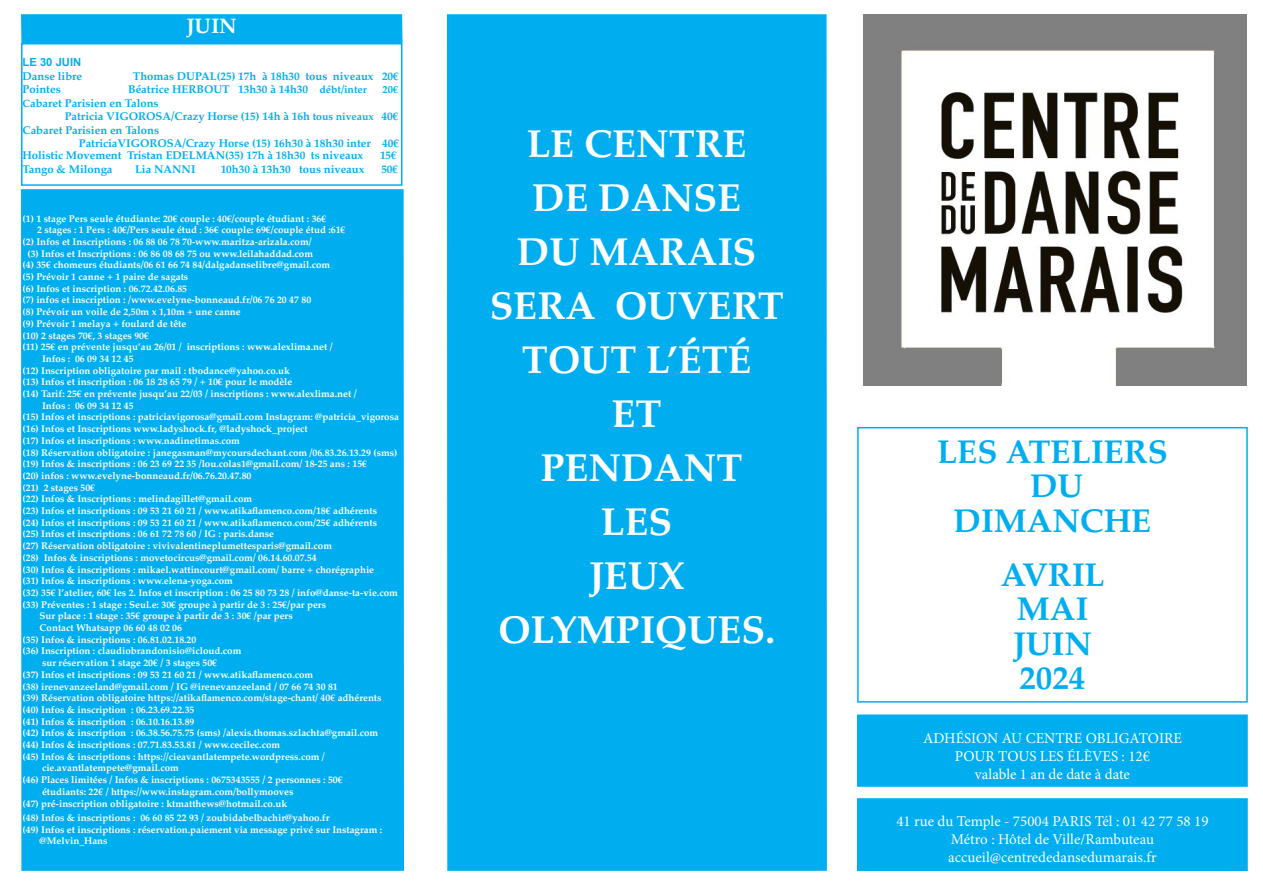
<style>
.page{position:relative;width:1263px;height:893px;background:#fff}
.page>*{position:absolute;margin:0;border:0;box-sizing:border-box;transform-origin:0 0}
.t1{font:700 39px/54px "Palatino";color:#fff;text-align:center}
.t2{font:700 33px/34.5px "Palatino";color:#00aeef;text-align:center}
.t3{font:700 21px "Palatino";color:#fff}
.t4{font:15px/18px "Minion Pro";color:#fff;text-align:center}
.t5{font:700 11.25px "Palatino";color:#00aeef}
.t6{font:700 11.25px "Arial";color:#00aeef}
.t7{font:700 10.5px "Palatino";color:#00aeef}
.t8{font:700 9.75px "Palatino";color:#fff}
.s1{font-size:10.5px}
.s2{font-size:11.25px;color:#00aeef}
</style>
<div class="page">
<div style="left:857px;top:427px;width:391px;height:276px;border:2px solid #00aeef"></div>
<div style="left:858px;top:715px;width:389px;height:71px;background:#00aeef"></div>
<div style="left:857px;top:714px;width:391px;height:73px;border:2px solid #00aeef"></div>
<div style="left:858px;top:799px;width:389px;height:71px;background:#00aeef"></div>
<div style="left:857px;top:798px;width:391px;height:73px;border:2px solid #00aeef"></div>
<div style="left:22px;top:190px;width:381px;height:680px;background:#00aeef"></div>
<div style="left:21px;top:189px;width:383px;height:682px;border:2px solid #00aeef"></div>
<div style="left:448px;top:16px;width:377px;height:853px;background:#00aeef"></div>
<div style="left:447px;top:14px;width:380px;height:857px;border:3px solid #00aeef"></div>
<div style="left:22px;top:15px;width:380px;height:27px;background:#00aeef"></div>
<div style="left:21px;top:14px;width:381px;height:29px;border:2px solid #00aeef"></div>
<div style="left:21px;top:43px;width:381px;height:143px;border:2px solid #00aeef"></div>
<img style="left:864px;top:14px;width:382px;height:372px">
<h3 class="t3" style="left:186px;top:17px;width:52px">JUIN</h3>
<p class="t6" style="left:23px;top:56px;width:60px">LE 30 JUIN</p>
<p class="t5" style="left:23px;top:71px;width:61px">Danse libre</p>
<p class="t5" style="left:133px;top:71px;width:268px">Thomas DUPAL(25) 17h à 18h30 tous niveaux 20€</p>
<p class="t5" style="left:23px;top:84px;width:40px">Pointes</p>
<p class="t5" style="left:128px;top:84px;width:240px">Béatrice HERBOUT 13h30 à 14h30 <span class="s1">débt/inter</span></p>
<p class="t7" style="left:383px;top:85px;width:17px">20€</p>
<p class="t5" style="left:23px;top:98px;width:137px"><span class="s1">C</span>abaret Parisien en Talons</p>
<p class="t5" style="left:65px;top:111px;width:335px">Patricia VIGOROSA/Crazy Horse (15) 14h à 16h <span class="s1">tous niveaux</span> 40€</p>
<p class="t5" style="left:23px;top:125px;width:138px">Cabaret Parisien en Talons</p>
<p class="t5" style="left:79px;top:138px;width:322px">PatriciaVIGOROSA/Crazy Horse (15) 16h30 à 18h30 inter 40€</p>
<p class="t5" style="left:23px;top:150px;width:342px">Holistic Movement Tristan EDELMAN(35) 17h à 18h30 ts niveaux</p>
<p class="t5" style="left:380px;top:150px;width:18px">15€</p>
<p class="t5" style="left:23px;top:164px;width:92px">Tango &amp; Milonga</p>
<p class="t5" style="left:135px;top:164px;width:62px">Lia NANNI</p>
<p class="t5" style="left:221px;top:164px;width:145px">10h30 à 13h30 tous niveaux</p>
<p class="t5" style="left:381px;top:164px;width:18px">50€</p>
<p class="t8" style="left:23px;top:214px;width:305px">(1) 1 stage Pers seule étudiante: 20€ couple : 40€/couple étudiant : 36€</p>
<p class="t8" style="left:37px;top:226px;width:310px">2 stages : 1 Pers : 40€/Pers seule étud : 36€ couple: 69€/couple étud :61€</p>
<p class="t8" style="left:23px;top:237px;width:291px">(2) Infos et Inscriptions : 06 88 06 78 70-www.maritza-arizala.com/</p>
<p class="t8" style="left:27px;top:249px;width:287px">(3) Infos et Inscriptions : 06 86 08 68 75 ou www.leilahaddad.com</p>
<p class="t8" style="left:23px;top:261px;width:309px">(4) 35€ chomeurs étudiants/06 61 66 74 84/dalgadanselibre@gmail.com</p>
<p class="t8" style="left:23px;top:272px;width:167px">(5) Prévoir 1 canne + 1 paire de sagats</p>
<p class="t8" style="left:23px;top:284px;width:166px">(6) Infos et inscription : 06.72.42.06.85</p>
<p class="t8" style="left:23px;top:296px;width:290px">(7) infos et inscription : /www.evelyne-bonneaud.fr/06 76 20 47 80</p>
<p class="t8" style="left:23px;top:308px;width:220px">(8) Prévoir un voile de 2,50m x 1,10m + une canne</p>
<p class="t8" style="left:23px;top:319px;width:165px">(9) Prévoir 1 melaya + foulard de tête</p>
<p class="t8" style="left:23px;top:331px;width:128px">(10) 2 stages 70€, 3 stages 90€</p>
<p class="t8" style="left:23px;top:343px;width:312px">(11) 25€ en prévente jusqu’au 26/01 / inscriptions : www.alexlima.net /</p>
<p class="t8" style="left:42px;top:354px;width:93px">Infos : 06 09 34 12 45</p>
<p class="t8" style="left:23px;top:366px;width:269px">(12) Inscription obligatoire par mail : tbodance@yahoo.co.uk</p>
<p class="t8" style="left:23px;top:378px;width:271px">(13) Infos et inscription : 06 18 28 65 79 / + 10€ pour le modèle</p>
<p class="t8" style="left:23px;top:389px;width:336px">(14) Tarif: 25€ en prévente jusqu’au 22/03 / inscriptions : www.alexlima.net /</p>
<p class="t8" style="left:42px;top:401px;width:93px">Infos : 06 09 34 12 45</p>
<p class="t8" style="left:23px;top:413px;width:378px">(15) Infos et inscriptions : patriciavigorosa@gmail.com Instagram: @patricia_vigorosa</p>
<p class="t8" style="left:23px;top:425px;width:287px">(16) Infos et Inscriptions www.ladyshock.fr, @ladyshock_project</p>
<p class="t8" style="left:23px;top:436px;width:219px">(17) Infos et inscriptions : www.nadinetimas.com</p>
<p class="t8" style="left:23px;top:448px;width:376px">(18) Réservation obligatoire : janegasman@mycoursdechant.com /06.83.26.13.29 (sms)</p>
<p class="t8" style="left:23px;top:460px;width:346px">(19) Infos &amp; inscriptions : 06 23 69 22 35 /lou.colas1@gmail.com/ 18-25 ans : 15€</p>
<p class="t8" style="left:23px;top:471px;width:230px">(20) infos : www.evelyne-bonneaud.fr/06.76.20.47.80</p>
<p class="t8" style="left:23px;top:483px;width:74px">(21) 2 stages 50€</p>
<p class="t8" style="left:23px;top:495px;width:231px">(22) Infos &amp; Inscriptions : melindagillet@gmail.com</p>
<p class="t8" style="left:23px;top:502px;width:356px">(23) Infos et inscriptions : 09 53 21 60 21 / www.atikaflamenco.com/18€ adhérents</p>
<p class="t8" style="left:23px;top:514px;width:356px">(24) Infos et inscriptions : 09 53 21 60 21 / www.atikaflamenco.com/25€ adhérents</p>
<p class="t8" style="left:23px;top:530px;width:253px">(25) Infos et inscriptions : 06 61 72 78 60 / IG : paris.danse</p>
<p class="t8" style="left:23px;top:542px;width:311px">(27) Réservation obligatoire : vivivalentineplumettesparis@gmail.com</p>
<p class="t8" style="left:23px;top:553px;width:296px">(28) Infos &amp; inscriptions : movetocircus@gmail.com/ 06.14.60.07.54</p>
<p class="t8" style="left:23px;top:565px;width:353px">(30) Infos &amp; inscriptions : mikael.wattincourt@gmail.com/ barre + chorégraphie</p>
<p class="t8" style="left:23px;top:577px;width:212px">(31) Infos &amp; inscriptions : www.elena-yoga.com</p>
<p class="t8" style="left:23px;top:588px;width:377px">(32) 35€ l’atelier, 60€ les 2. Infos et inscription : 06 25 80 73 28 / info@danse-ta-vie.com</p>
<p class="t8" style="left:23px;top:600px;width:305px">(33) Préventes : 1 stage : Seul.e: 30€ groupe à partir de 3 : 25€/par pers</p>
<p class="t8" style="left:40px;top:612px;width:255px">Sur place : 1 stage : 35€ groupe à partir de 3 : 30€ /par pers</p>
<p class="t8" style="left:40px;top:623px;width:144px">Contact Whatsapp 06 60 48 02 06</p>
<p class="t8" style="left:23px;top:635px;width:175px">(35) Infos &amp; inscriptions : 06.81.02.18.20</p>
<p class="t8" style="left:23px;top:647px;width:220px">(36) Inscription : claudiobrandonisio@icloud.com</p>
<p class="t8" style="left:42px;top:659px;width:177px">sur réservation 1 stage 20€ / 3 stages 50€</p>
<p class="t8" style="left:23px;top:666px;width:292px">(37) Infos et inscriptions : 09 53 21 60 21 / www.atikaflamenco.com</p>
<p class="t8" style="left:23px;top:682px;width:317px">(38) irenevanzeeland@gmail.com / IG @irenevanzeeland / 07 66 74 30 81</p>
<p class="t8" style="left:23px;top:690px;width:360px">(39) Réservation obligatoire https://atikaflamenco.com/stage-chant/ 40€ adhérents</p>
<p class="t8" style="left:23px;top:705px;width:173px">(40) Infos &amp; inscription : 06.23.69.22.35</p>
<p class="t8" style="left:23px;top:717px;width:173px">(41) Infos &amp; inscription : 06.10.16.13.89</p>
<p class="t8" style="left:23px;top:729px;width:357px">(42) Infos &amp; inscription : 06.38.56.75.75 (sms) /alexis.thomas.szlachta@gmail.com</p>
<p class="t8" style="left:23px;top:740px;width:259px">(44) Infos &amp; inscriptions : 07.71.83.53.81 / www.cecilec.com</p>
<p class="t8" style="left:23px;top:752px;width:304px">(45) Infos &amp; inscriptions : https://cieavantlatempete.wordpress.com /</p>
<p class="t8" style="left:42px;top:764px;width:138px">cie.avantlatempete@gmail.com</p>
<p class="t8" style="left:23px;top:776px;width:322px">(46) Places limitées / Infos &amp; inscriptions : 0675343555 / 2 personnes : 50€</p>
<p class="t8" style="left:42px;top:788px;width:253px">étudiants: 22€ / https://www.instagram.com/bollymooves</p>
<p class="t8" style="left:23px;top:800px;width:266px">(47) pré-inscription obligatoire : ktmatthews@hotmail.co.uk</p>
<p class="t8" style="left:23px;top:813px;width:376px">(48) Infos &amp; inscriptions : 06 60 85 22 93 / zoubidabelbachir@yahoo.fr <span class="s2">tous niveaux</span></p>
<p class="t8" style="left:23px;top:825px;width:361px">(49) Infos et inscriptions : réservation.paiement via message privé sur Instagram :</p>
<p class="t8" style="left:40px;top:837px;width:69px">@Melvin_Hans</p>
<h1 class="t1" style="left:490px;top:120px;width:295px">LE CENTRE<br>DE DANSE<br>DU MARAIS<br>SERA OUVERT<br>TOUT L’ÉTÉ<br>ET<br>PENDANT<br>LES<br>JEUX<br>OLYMPIQUES.</h1>
<h2 class="t2" style="left:937px;top:437px;width:232px">LES ATELIERS<br>DU<br>DIMANCHE</h2>
<h2 class="t2" style="left:1001px;top:560px;width:105px">AVRIL<br>MAI<br>JUIN<br>2024</h2>
<h3 class="t4" style="left:923px;top:729px;width:260px">ADHÉSION AU CENTRE OBLIGATOIRE<br>POUR TOUS LES ÉLÈVES : 12€<br>valable 1 an de date à date</h3>
<h3 class="t4" style="left:896px;top:813px;width:314px">41 rue du Temple - 75004 PARIS Tél : 01 42 77 58 19<br>Métro : Hôtel de Ville/Rambuteau accueil@centrededansedumarais.fr</h3>
</div>
